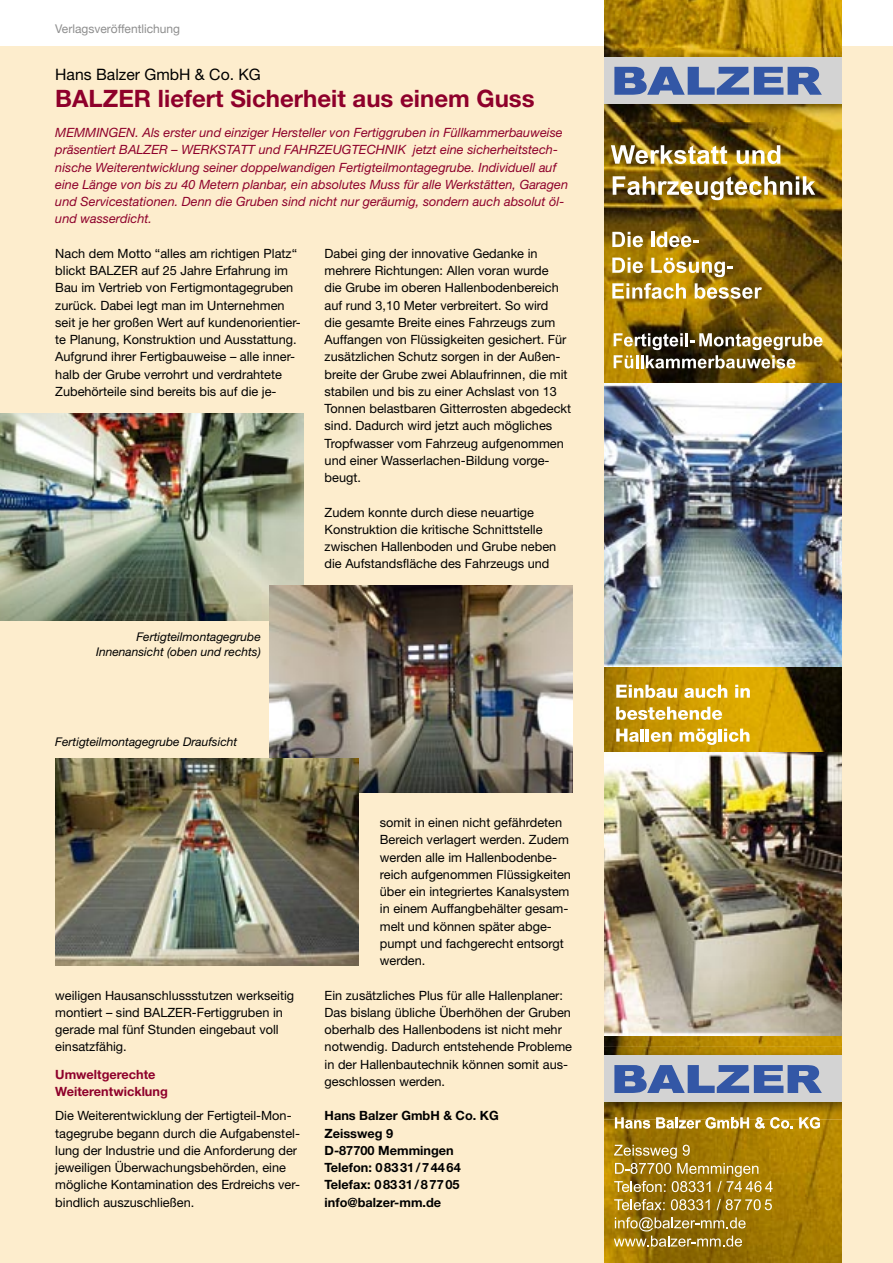
<style>
.page{position:relative;width:893px;height:1263px;background:#fff}
.page>*{position:absolute;margin:0;border:0;box-sizing:border-box;transform-origin:0 0}
._2_Headline{font:700 24px "Helvetica Neue";color:#8e002b}
._1_Subhead_Firma{font:15.75px "Helvetica Neue";color:#000}
._4_Grundtext{font:12.75px/17.2px "Helvetica Neue";color:#000}
._3_Vorspann{font:italic 12.75px/17.2px "Helvetica Neue";color:#8e002b}
._4_Grundtext-2{font:700 12.75px "Helvetica Neue";color:#000}
.Zwiti{font:700 12.75px/16.5px "Helvetica Neue";color:#8e002b}
._4_Bildunterschrift{font:italic 12px "Helvetica Neue";color:#000}
._2_Headline-2{font:12px "Helvetica Neue";color:#8e8e8e}
</style>
<div class="page">
<div style="left:0;top:46px;width:893px;height:1217px;background:#fdedcd"></div>
<img style="left:604px;top:0;width:238px;height:1263px">
<img style="left:604px;top:384px;width:238px;height:282px">
<img style="left:604px;top:752px;width:238px;height:283px">
<svg style="left:614px;top:1145px;width:159px;height:47px;background:#ac8b2c"></svg>
<svg style="left:614px;top:1199px;width:51px;height:11px"></svg>
<svg style="left:671px;top:1199px;width:39px;height:11px"></svg>
<svg style="left:717px;top:1199px;width:55px;height:11px"></svg>
<svg style="left:614px;top:1217px;width:132px;height:29px;background:#a68a3a"></svg>
<svg style="left:612px;top:232px;width:31px;height:15px"></svg>
<hr style="left:651px;top:232px;width:3px;height:15px;background:#fff">
<svg style="left:656px;top:232px;width:43px;height:15px"></svg>
<svg style="left:612px;top:258px;width:31px;height:15px"></svg>
<svg style="left:651px;top:258px;width:82px;height:19px;background:#bfa353"></svg>
<svg style="left:612px;top:283px;width:74px;height:16px"></svg>
<svg style="left:695px;top:283px;width:67px;height:16px"></svg>
<img style="left:614px;top:333px;width:208px;height:35px">
<img style="left:611px;top:145px;width:116px;height:19px">
<svg style="left:737px;top:145px;width:43px;height:19px"></svg>
<img style="left:613px;top:176px;width:202px;height:24px">
<svg style="left:616px;top:685px;width:61px;height:13px"></svg>
<svg style="left:684px;top:685px;width:43px;height:13px"></svg>
<svg style="left:735px;top:685px;width:15px;height:13px"></svg>
<svg style="left:616px;top:707px;width:106px;height:13px"></svg>
<svg style="left:616px;top:729px;width:23px;height:13px"></svg>
<hr style="left:640px;top:729px;width:4px;height:13px;background:#fff">
<svg style="left:646px;top:729px;width:26px;height:13px"></svg>
<svg style="left:679px;top:729px;width:70px;height:16px"></svg>
<img style="left:604px;top:48px;width:238px;height:73px">
<div style="left:604px;top:57px;width:238px;height:47px;background:#d3d3d3"></div>
<svg style="left:614px;top:67px;width:208px;height:28px"></svg>
<img style="left:604px;top:1047px;width:238px;height:72px">
<svg style="left:615px;top:1117px;width:35px;height:11px"></svg>
<svg style="left:656px;top:1117px;width:93px;height:11px"></svg>
<svg style="left:755px;top:1117px;width:38px;height:11px"></svg>
<svg style="left:799px;top:1117px;width:21px;height:11px"></svg>
<div style="left:604px;top:1056px;width:238px;height:46px;background:#d3d3d3"></div>
<svg style="left:614px;top:1065px;width:208px;height:28px"></svg>
<img style="left:0;top:413px;width:303px;height:207px">
<img style="left:269px;top:586px;width:304px;height:207px">
<img style="left:55px;top:758px;width:304px;height:207px">
<p class="_2_Headline-2" style="left:55px;top:22px;width:126px">Verlagsveröffentlichung</p>
<p class="_1_Subhead_Firma" style="left:55px;top:65px;width:207px">Hans Balzer GmbH &amp; Co. KG</p>
<p class="_2_Headline" style="left:55px;top:84px;width:481px">BALZER liefert Sicherheit aus einem Guss</p>
<p class="_3_Vorspann" style="left:55px;top:124px;width:514px">MEMMINGEN. Als erster und einziger Hersteller von Fertiggruben in Füllkammerbauweise präsentiert BALZER – WERKSTATT und FAHRZEUGTECHNIK jetzt eine sicherheitstech&shy;nische Weiterentwicklung seiner doppelwandigen Fertigteilmontagegrube. Individuell auf eine Länge von bis zu 40 Metern planbar, ein absolutes Muss für alle Werkstätten, Garagen und Servicestationen. Denn die Gruben sind nicht nur geräumig, sondern auch absolut öl&shy;und wasserdicht.</p>
<p class="_4_Grundtext" style="left:55px;top:244px;width:247px">Nach dem Motto “alles am richtigen Platz“ blickt BALZER auf 25 Jahre Erfahrung im Bau im Vertrieb von Fertigmontagegruben zurück. Dabei legt man im Unternehmen seit je her großen Wert auf kundenorientier&shy;te Planung, Konstruktion und Ausstattung.<br>Aufgrund ihrer Fertigbauweise – alle inner&shy;halb der Grube verrohrt und verdrahtete Zubehörteile sind bereits bis auf die je-</p>
<p class="_4_Grundtext" style="left:325px;top:244px;width:248px">Dabei ging der innovative Gedanke in mehrere Richtungen: Allen voran wurde<br>die Grube im oberen Hallenbodenbereich auf rund 3,10 Meter verbreitert. So wird<br>die gesamte Breite eines Fahrzeugs zum Auffangen von Flüssigkeiten gesichert. Für zusätzlichen Schutz sorgen in der Außen&shy;breite der Grube zwei Ablaufrinnen, die mit stabilen und bis zu einer Achslast von 13<br>Tonnen belastbaren Gitterrosten abgedeckt sind. Dadurch wird jetzt auch mögliches Tropfwasser vom Fahrzeug aufgenommen und einer Wasserlachen-Bildung vorge&shy;beugt.</p>
<p class="_4_Grundtext" style="left:325px;top:503px;width:233px">Zudem konnte durch diese neuartige Konstruktion die kritische Schnittstelle zwischen Hallenboden und Grube neben die Aufstandsfläche des Fahrzeugs und</p>
<p class="_4_Bildunterschrift" style="left:136px;top:629px;width:126px">Fertigteilmontagegrube</p>
<p class="_4_Bildunterschrift" style="left:96px;top:644px;width:166px">Innenansicht (oben und rechts)</p>
<p class="_4_Bildunterschrift" style="left:55px;top:734px;width:184px">Fertigteilmontagegrube Draufsicht</p>
<p class="_4_Grundtext" style="left:55px;top:986px;width:240px">weiligen Hausanschlussstutzen werkseitig montiert – sind BALZER-Fertiggruben in gerade mal fünf Stunden eingebaut voll einsatzfähig.</p>
<p class="Zwiti" style="left:55px;top:1066px;width:114px">Umweltgerechte<br>Weiterentwicklung</p>
<p class="_4_Grundtext" style="left:55px;top:1107px;width:246px">Die Weiterentwicklung der Fertigteil-Mon&shy;tagegrube begann durch die Aufgabenstel&shy;lung der Industrie und die Anforderung der jeweiligen Überwachungsbehörden, eine mögliche Kontamination des Erdreichs ver&shy;bindlich auszuschließen.</p>
<p class="_4_Grundtext" style="left:380px;top:814px;width:193px">somit in einen nicht gefährdeten<br>Bereich verlagert werden. Zudem werden alle im Hallenbodenbe&shy;reich aufgenommen Flüssigkeiten über ein integriertes Kanalsystem in einem Auffangbehälter gesam&shy;melt und können später abge&shy;pumpt und fachgerecht entsorgt werden.</p>
<p class="_4_Grundtext" style="left:325px;top:986px;width:249px">Ein zusätzliches Plus für alle Hallenplaner:<br>Das bislang übliche Überhöhen der Gruben oberhalb des Hallenbodens ist nicht mehr notwendig. Dadurch entstehende Probleme in der Hallenbautechnik können somit aus&shy;geschlossen werden.</p>
<p class="_4_Grundtext-2" style="left:325px;top:1108px;width:176px">Hans Balzer GmbH &amp; Co. KG</p>
<p class="_4_Grundtext-2" style="left:325px;top:1125px;width:70px">Zeissweg 9</p>
<p class="_4_Grundtext-2" style="left:325px;top:1142px;width:131px">D-87700 Memmingen</p>
<p class="_4_Grundtext-2" style="left:325px;top:1160px;width:138px">Telefon: 0 83 31 / 7 44 64</p>
<p class="_4_Grundtext-2" style="left:325px;top:1177px;width:136px">Telefax: 0 83 31 / 8 77 05</p>
<p class="_4_Grundtext-2" style="left:325px;top:1194px;width:118px">info@balzer-mm.de</p>
</div>
